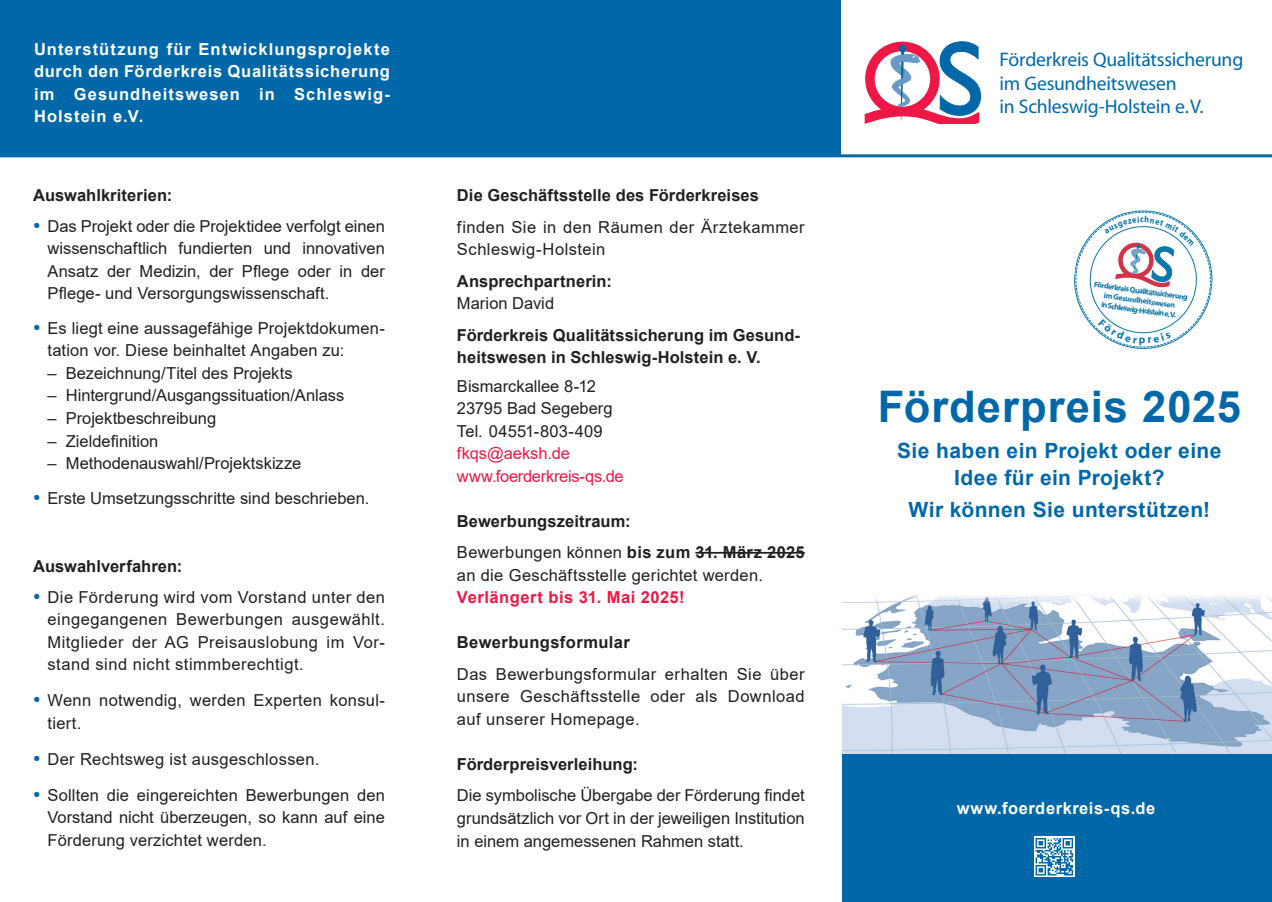
<style>
.page{position:relative;width:1272px;height:902px;background:#fff}
.page>*{position:absolute;margin:0;border:0;box-sizing:border-box;transform-origin:0 0}
.t1{font:700 43.5px "Arial";letter-spacing:.02em;color:#0068a9}
.t2{font:700 21px/27px "Arial";letter-spacing:.02em;color:#0068a9;text-align:center}
.t3{font:21px/36px "Arial";color:#0068a9}
.t4{font:19.65px/23.5px "Myriad";letter-spacing:-.015em;color:#0068a9}
.t5{font:16.5px/22.5px "Arial";letter-spacing:.01em;color:#231f20}
.t6{font:700 16.5px/22.5px "Arial";letter-spacing:.005em;color:#231f20}
.t7{font:700 16.5px/22.5px "Arial";letter-spacing:.06em;color:#fff;text-align:justify}
.t8{font:16.5px/22.5px "Arial";letter-spacing:.03em;color:#231f20}
.t9{font:16.5px/22.5px "Arial";letter-spacing:-.015em;color:#ed1845}
.t10{font:700 16.5px "Arial";letter-spacing:.03em;color:#ed1845}
.t11{font:700 16.5px "Arial";letter-spacing:.03em;color:#fff}
.t12{font:700 16.5px "Arial";letter-spacing:.025em;color:#231f20}
.t13{font:700 9px "Myriad";color:#0a77aa;scale:.91 1}
.t14{font:700 7.95px/9.6px "Myriad";color:#0a77aa;text-align:center}
.s1{font-weight:400}
</style>
<div class="page">
<img style="left:842px;top:594px;width:429px;height:160px">
<div style="left:842px;top:754px;width:429px;height:147px;background:#0068a9"></div>
<div style="left:0;top:0;width:840px;height:154px;background:#0068a9"></div>
<hr style="left:695px;top:552px;width:109px;height:1px;background:#231f20">
<hr style="left:0;top:154px;width:1271px;height:3px;background:#0068a9">
<svg style="left:864px;top:41px;width:117px;height:83px"></svg>
<svg style="left:1034px;top:836px;width:40px;height:40px"></svg>
<svg style="left:1035px;top:837px;width:38px;height:38px"></svg>
<svg style="left:1074px;top:210px;width:139px;height:139px"></svg>
<p class="t7" style="left:34px;top:38px;width:357px">Unterstützung für Entwicklungsprojekte durch den Förderkreis Qualitätssicherung im Gesundheitswesen in Schleswig-Holstein e.V.</p>
<p class="t6" style="left:33px;top:184px;width:140px">Auswahlkriterien:</p>
<p class="t3" style="left:33px;top:207px;width:9px">•</p>
<p class="t5" style="left:47px;top:215px;width:339px;text-align:justify">Das Projekt oder die Projektidee verfolgt einen wissenschaftlich fundierten und innovativen Ansatz der Medizin, der Pflege oder in der Pflege- und Versorgungswissenschaft.</p>
<p class="t5" style="left:47px;top:317px;width:339px">Es liegt eine aussagefähige Projektdokumen&shy;tation vor. Diese beinhaltet Angaben zu:</p>
<p class="t5" style="left:47px;top:362px;width:247px">– Bezeichnung/Titel des Projekts</p>
<p class="t5" style="left:47px;top:384px;width:298px">– Hintergrund/Ausgangssituation/Anlass</p>
<p class="t5" style="left:47px;top:407px;width:170px">– Projektbeschreibung</p>
<p class="t5" style="left:47px;top:429px;width:112px">– Zieldefinition</p>
<p class="t5" style="left:47px;top:446px;width:323px;line-height:34.5px">– Methodenauswahl/Projektskizze<br>Erste Umsetzungsschritte sind beschrieben.</p>
<p class="t3" style="left:33px;top:309px;width:9px">•</p>
<p class="t3" style="left:33px;top:479px;width:9px">•</p>
<p class="t6" style="left:33px;top:555px;width:151px">Auswahlverfahren:</p>
<p class="t3" style="left:33px;top:578px;width:9px">•</p>
<p class="t5" style="left:47px;top:585px;width:339px;text-align:justify">Die Förderung wird vom Vorstand unter den eingegangenen Bewerbungen ausgewählt.<br>Mitglieder der AG Preisauslobung im Vor&shy;stand sind nicht stimmberechtigt.</p>
<p class="t5" style="left:47px;top:689px;width:339px">Wenn notwendig, werden Experten konsul&shy;tiert.</p>
<p class="t5" style="left:47px;top:740px;width:339px;line-height:36px">Der Rechtsweg ist ausgeschlossen.<br>Sollten die eingereichten Bewerbungen den</p>
<p class="t5" style="left:47px;top:806px;width:339px">Vorstand nicht überzeugen, so kann auf eine<br>Förderung verzichtet werden.</p>
<p class="t3" style="left:33px;top:681px;width:9px">•</p>
<p class="t3" style="left:33px;top:740px;width:9px">• •</p>
<p class="t6" style="left:457px;top:184px;width:303px">Die Geschäftsstelle des Förderkreises</p>
<p class="t8" style="left:457px;top:215px;width:349px">finden Sie in den Räumen der Ärztekammer<br>Schleswig-Holstein</p>
<p class="t6" style="left:457px;top:270px;width:156px">Ansprechpartnerin:</p>
<p class="t5" style="left:457px;top:292px;width:99px">Marion David</p>
<p class="t6" style="left:457px;top:324px;width:344px">Förderkreis Qualitätssicherung im Gesund&shy;heitswesen in Schleswig-Holstein e. V.</p>
<p class="t5" style="left:457px;top:374px;width:157px">Bismarckallee 8-12<br>23795 Bad Segeberg<br>Tel. 04551-803-409</p>
<p class="t9" style="left:457px;top:442px;width:168px">fkqs@aeksh.de www.foerderkreis-qs.de</p>
<p class="t6" style="left:457px;top:505px;width:349px;line-height:31.5px">Bewerbungszeitraum:<br><span class="s1">Bewerbungen können</span> bis zum 31. März 2025</p>
<p class="t5" style="left:457px;top:563px;width:307px">an die Geschäftsstelle gerichtet werden.</p>
<p class="t10" style="left:457px;top:586px;width:229px">Verlängert bis 31. Mai 2025!</p>
<p class="t12" style="left:457px;top:631px;width:174px">Bewerbungsformular</p>
<p class="t5" style="left:457px;top:662px;width:349px;text-align:justify">Das Bewerbungsformular erhalten Sie über unsere Geschäftsstelle oder als Download auf unserer Homepage.</p>
<p class="t6" style="left:457px;top:753px;width:183px">Förderpreisverleihung:</p>
<p class="t5" style="left:457px;top:784px;width:349px;text-align:justify">Die symbolische Übergabe der Förderung findet grundsätzlich vor Ort in der jeweiligen Institution in einem angemessenen Rahmen statt.</p>
<p class="t4" style="left:999px;top:49px;width:245px">Förderkreis Qualitätssicherung im Gesundheitswesen<br>in Schleswig-Holstein e.V.</p>
<p class="t13" style="left:1140px;top:215px;width:6px">c</p>
<p class="t14" style="left:1094px;top:280px;width:96px;rotate:8deg">Förderkreis Qualitätssicherung im Gesundheitswesen<br>in Schleswig-Holstein e. V.</p>
<h1 class="t1" style="left:877px;top:376px;width:364px">Förderpreis 2025</h1>
<p class="t2" style="left:897px;top:437px;width:326px">Sie haben ein Projekt oder eine<br>Idee für ein Projekt?</p>
<p class="t2" style="left:908px;top:496px;width:303px">Wir können Sie unterstützen!</p>
<p class="t11" style="left:956px;top:796px;width:200px">www.foerderkreis-qs.de</p>
</div>
